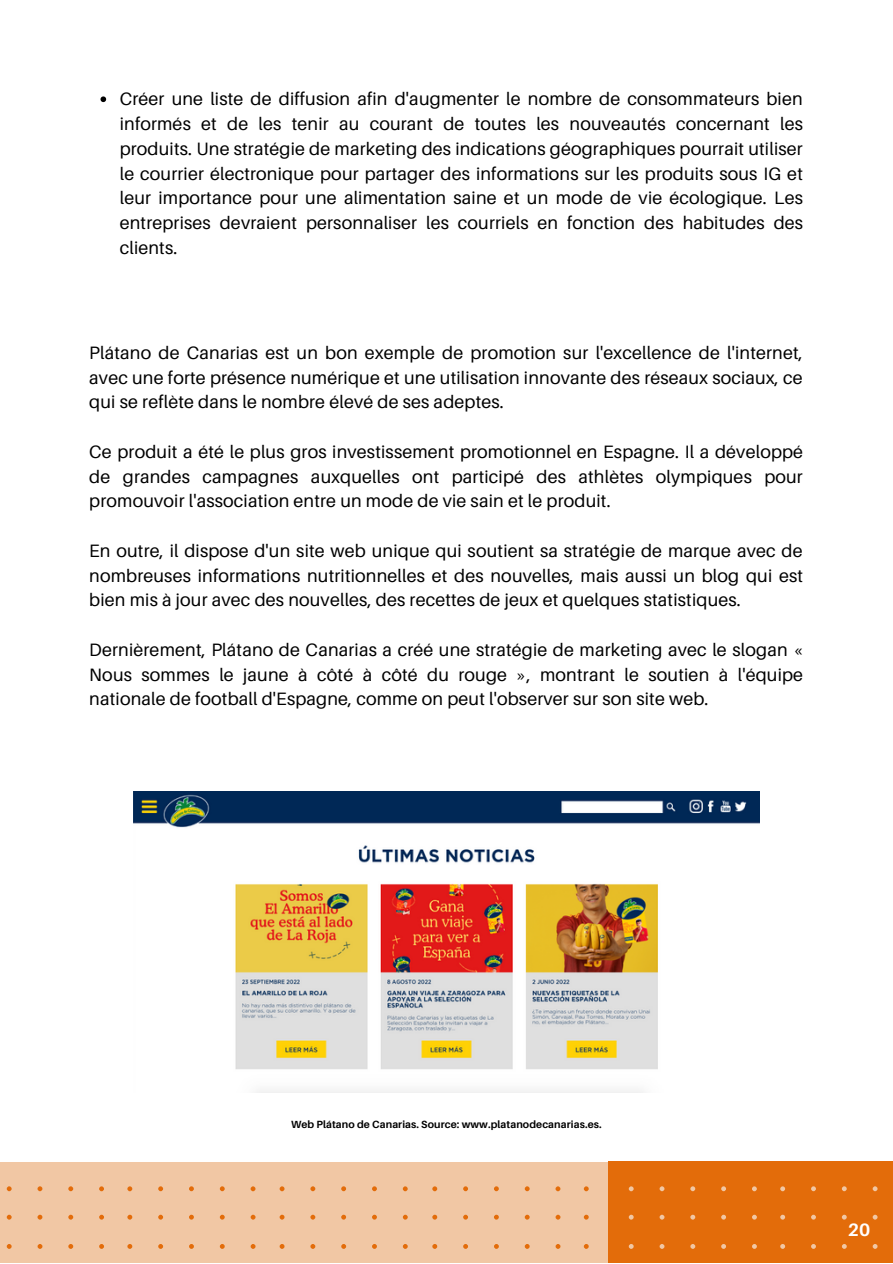
<style>
.page{position:relative;width:893px;height:1264px;background:#fff}
.page>*{position:absolute;margin:0;border:0;box-sizing:border-box;transform-origin:0 0}
.t1{font:17.85px/24.8px "Aileron";letter-spacing:.01em;color:#000;text-align:justify}
.t2{font:700 17.85px "Aileron";color:#fff}
.t3{font:700 10.5px "Aileron";letter-spacing:.01em;color:#000}
</style>
<div class="page">
<div style="left:0;top:1161px;width:782px;height:101px;background:#f1c7a4"></div>
<svg style="left:6px;top:1186px;width:98px;height:63px"></svg>
<svg style="left:127px;top:1186px;width:128px;height:63px"></svg>
<svg style="left:279px;top:1186px;width:128px;height:63px"></svg>
<div style="left:608px;top:1161px;width:284px;height:101px;background:#e36c0a"></div>
<svg style="left:432px;top:1186px;width:128px;height:63px"></svg>
<svg style="left:583px;top:1186px;width:295px;height:63px"></svg>
<img style="left:134px;top:791px;width:625px;height:301px">
<svg style="left:100px;top:96px;width:6px;height:6px"></svg>
<p class="t1" style="left:120px;top:86px;width:685px">Créer une liste de diffusion afin d'augmenter le nombre de consommateurs bien informés et de les tenir au courant de toutes les nouveautés concernant les produits. Une stratégie de marketing des indications géographiques pourrait utiliser le courrier électronique pour partager des informations sur les produits sous IG et leur importance pour une alimentation saine et un mode de vie écologique. Les entreprises devraient personnaliser les courriels en fonction des habitudes des clients.</p>
<p class="t1" style="left:89px;top:340px;width:715px">Plátano de Canarias est un bon exemple de promotion sur l'excellence de l'internet, avec une forte présence numérique et une utilisation innovante des réseaux sociaux, ce qui se reflète dans le nombre élevé de ses adeptes.</p>
<p class="t1" style="left:89px;top:439px;width:715px">Ce produit a été le plus gros investissement promotionnel en Espagne. Il a développé de grandes campagnes auxquelles ont participé des athlètes olympiques pour promouvoir l'association entre un mode de vie sain et le produit.</p>
<p class="t1" style="left:89px;top:538px;width:715px">En outre, il dispose d'un site web unique qui soutient sa stratégie de marque avec de nombreuses informations nutritionnelles et des nouvelles, mais aussi un blog qui est bien mis à jour avec des nouvelles, des recettes de jeux et quelques statistiques.</p>
<p class="t1" style="left:89px;top:636px;width:715px">Dernièrement, Plátano de Canarias a créé une stratégie de marketing avec le slogan « Nous sommes le jaune à côté à côté du rouge », montrant le soutien à l'équipe nationale de football d'Espagne, comme on peut l'observer sur son site web.</p>
<p class="t3" style="left:291px;top:1117px;width:312px">Web Plátano de Canarias. Source: www.platanodecanarias.es.</p>
<p class="t2" style="left:847px;top:1218px;width:24px">20</p>
</div>
